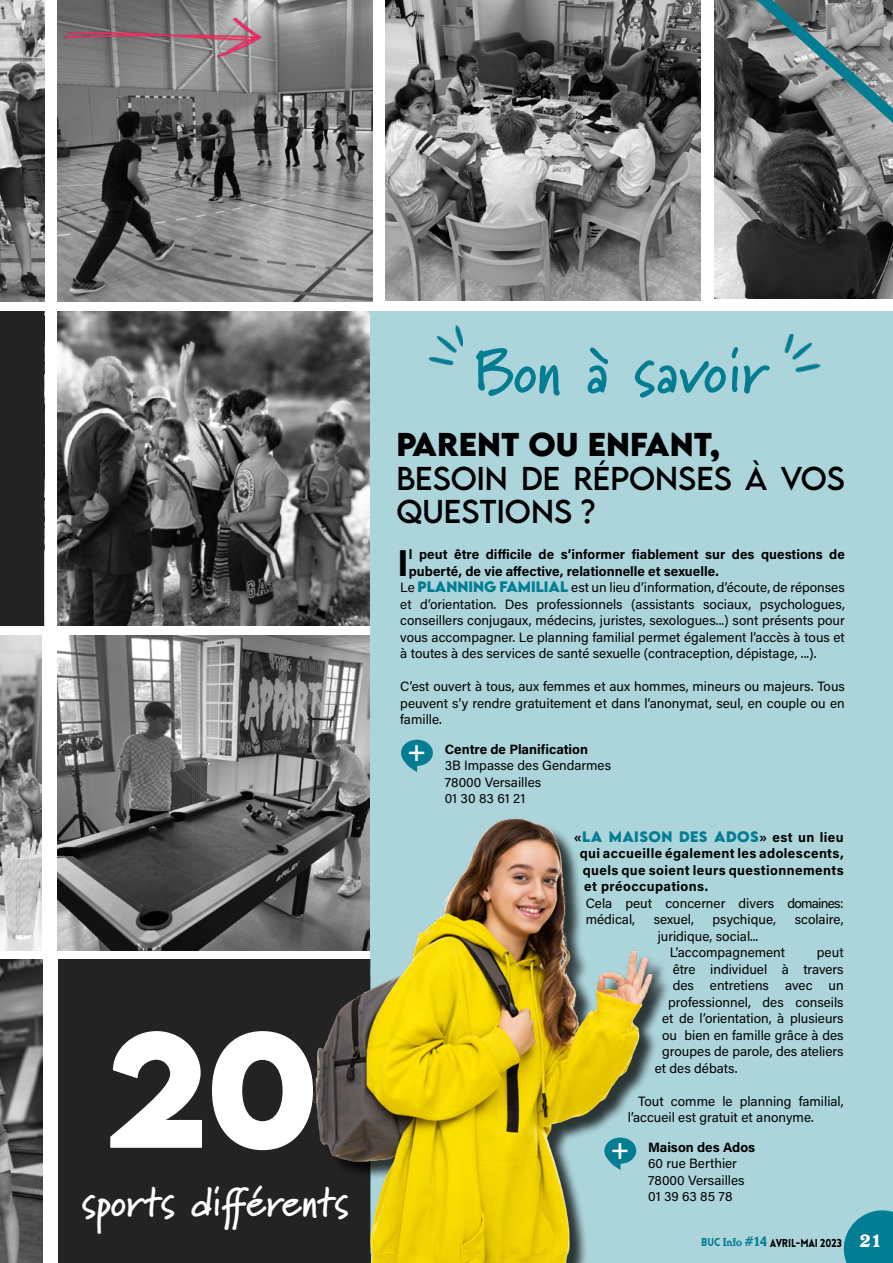
<style>
.page{position:relative;width:893px;height:1263px;background:#fff}
.page>*{position:absolute;margin:0;border:0;box-sizing:border-box;transform-origin:0 0}
.t1{font:700 145.2px "LEMONMILK";color:#fff}
.t2{font:700 62.85px "Marydale";color:#047d93}
.t3{font:700 41.25px "Marydale";color:#fff}
.t4{font:700 37.5px "Acumin Pro";color:#000}
.t5{font:29.4px/33.6px "LEMONMILK";color:#000}
.t6{font:700 29.4px "LEMONMILK";color:#000}
.t7{font:13.5px/16.5px "Acumin Pro";color:#000}
.t8{font:700 13.5px/16.5px "Acumin Pro";color:#000;text-align:justify}
.t9{font:700 13.5px "LEMONMILK";letter-spacing:.03em;color:#047d93}
.t10{font:900 11.25px "Lovelo";letter-spacing:-.015em;color:#000;scale:.9 1}
.s1{font-family:"LEMONMILK";font-weight:700;color:#047d93}
.s2{font-family:"Acumin Pro";color:#000}
.s3{color:#027d93}
.s4{font-family:"Windsor BT";font-weight:400;color:#027d93}
.s5{font-family:"Windsor BT";font-weight:400;font-size:13.5px;color:#027d93}
.s6{font-family:"Windsor BT";font-weight:400;font-size:18px;color:#fff}
</style>
<div class="page">
<img style="left:58px;top:0;width:314px;height:301px">
<img style="left:0;top:0;width:44px;height:301px">
<img style="left:58px;top:311px;width:312px;height:315px">
<img style="left:385px;top:0;width:315px;height:300px">
<img style="left:0;top:636px;width:42px;height:314px">
<img style="left:58px;top:636px;width:312px;height:314px">
<div style="left:0;top:311px;width:44px;height:315px;background:#232324"></div>
<img style="left:714px;top:0;width:179px;height:298px">
<img style="left:0;top:960px;width:43px;height:303px">
<div style="left:58px;top:960px;width:312px;height:303px;background:#232324"></div>
<img style="left:58px;top:0;width:207px;height:141px">
<div style="left:370px;top:311px;width:523px;height:952px;background:#acd4db"></div>
<img style="left:784px;top:334px;width:37px;height:39px">
<img style="left:428px;top:325px;width:34px;height:41px">
<div style="left:401px;top:740px;width:32px;height:26px;background:#027d93;border-radius:50%"></div>
<img style="left:288px;top:816px;width:378px;height:447px">
<div style="left:604px;top:1137px;width:32px;height:27px;background:#027d93;border-radius:50%"></div>
<svg style="left:844px;top:1210px;width:49px;height:53px;background:#18889c"></svg>
<svg style="left:724px;top:0;width:169px;height:177px;background:#6b7374"></svg>
<svg style="left:401px;top:746px;width:23px;height:26px"></svg>
<svg style="left:601px;top:1143px;width:27px;height:27px"></svg>
<h1 class="t1" style="left:105px;top:991px;width:214px">20</h1>
<h3 class="t3" style="left:81px;top:1177px;width:269px">sports différents</h3>
<h2 class="t2" style="left:474px;top:334px;width:295px">Bon à savoir</h2>
<h3 class="t6" style="left:396px;top:424px;width:326px">PARENT OU ENFANT,</h3>
<h3 class="t5" style="left:396px;top:461px;width:450px">BESOIN DE RÉPONSES À VOS<br>QUESTIONS ?</h3>
<h3 class="t4" style="left:397px;top:536px;width:13px">I</h3>
<p class="t8" style="left:409px;top:546px;width:437px">l peut être difficile de s’informer fiablement sur des questions de</p>
<p class="t8" style="left:409px;top:562px;width:311px">puberté, de vie affective, relationnelle et sexuelle.</p>
<p class="t7" style="left:400px;top:579px;width:446px">Le <span class="s1">PLANNING FAMILIAL</span> est un lieu d’information, d’écoute, de réponses</p>
<p class="t7" style="left:400px;top:595px;width:446px">et d’orientation. Des professionnels (assistants sociaux, psychologues,</p>
<p class="t7" style="left:400px;top:612px;width:446px">conseillers conjugaux, médecins, juristes, sexologues...) sont présents pour</p>
<p class="t7" style="left:400px;top:628px;width:446px">vous accompagner. Le planning familial permet également l’accès à tous et</p>
<p class="t7" style="left:400px;top:645px;width:418px">à toutes à des services de santé sexuelle (contraception, dépistage, ...).</p>
<p class="t7" style="left:400px;top:678px;width:446px;text-align:justify">C’est ouvert à tous, aux femmes et aux hommes, mineurs ou majeurs. Tous peuvent s’y rendre gratuitement et dans l’anonymat, seul, en couple ou en famille.</p>
<p class="t8" style="left:445px;top:740px;width:145px">Centre de Planification</p>
<p class="t7" style="left:445px;top:757px;width:168px">3B Impasse des Gendarmes<br>78000 Versailles<br>01 30 83 61 21</p>
<p class="t9" style="left:574px;top:827px;width:272px"><span class="s2">«</span>LA MAISON DES ADOS<span class="s2">» est un lieu</span></p>
<p class="t8" style="left:580px;top:844px;width:266px">qui accueille également les adolescents, quels que soient leurs questionnements et préoccupations.</p>
<p class="t7" style="left:586px;top:894px;width:259px">Cela peut concerner divers domaines: médical,</p>
<p class="t7" style="left:654px;top:910px;width:42px">sexuel,</p>
<p class="t7" style="left:712px;top:910px;width:65px">psychique,</p>
<p class="t7" style="left:795px;top:910px;width:50px">scolaire,</p>
<p class="t7" style="left:670px;top:927px;width:117px;text-indent:-12px">juridique, social...<br>L’accompagnement</p>
<p class="t7" style="left:817px;top:943px;width:28px">peut</p>
<p class="t7" style="left:673px;top:960px;width:173px">être individuel à travers</p>
<p class="t7" style="left:673px;top:976px;width:173px">des entretiens avec un</p>
<p class="t7" style="left:668px;top:993px;width:177px">professionnel, des conseils</p>
<p class="t7" style="left:662px;top:1009px;width:183px">et de l’orientation, à plusieurs</p>
<p class="t7" style="left:662px;top:1026px;width:183px">ou bien en famille grâce à des</p>
<p class="t7" style="left:662px;top:1042px;width:183px">groupes de parole, des ateliers</p>
<p class="t7" style="left:655px;top:1059px;width:84px">et des débats.</p>
<p class="t7" style="left:628px;top:1092px;width:218px;text-indent:11px">Tout comme le planning familial, l’accueil est gratuit et anonyme.</p>
<p class="t8" style="left:648px;top:1138px;width:109px">Maison des Ados</p>
<p class="t7" style="left:648px;top:1155px;width:98px">60 rue Berthier<br>78000 Versailles<br>01 39 63 85 78</p>
<p class="t10" style="left:701px;top:1236px;width:202px"><span class="s3">BUC</span> <span class="s4">Info</span> <span class="s5">#14</span> AVRIL-MAI 2023 <span class="s6">21</span></p>
</div>
